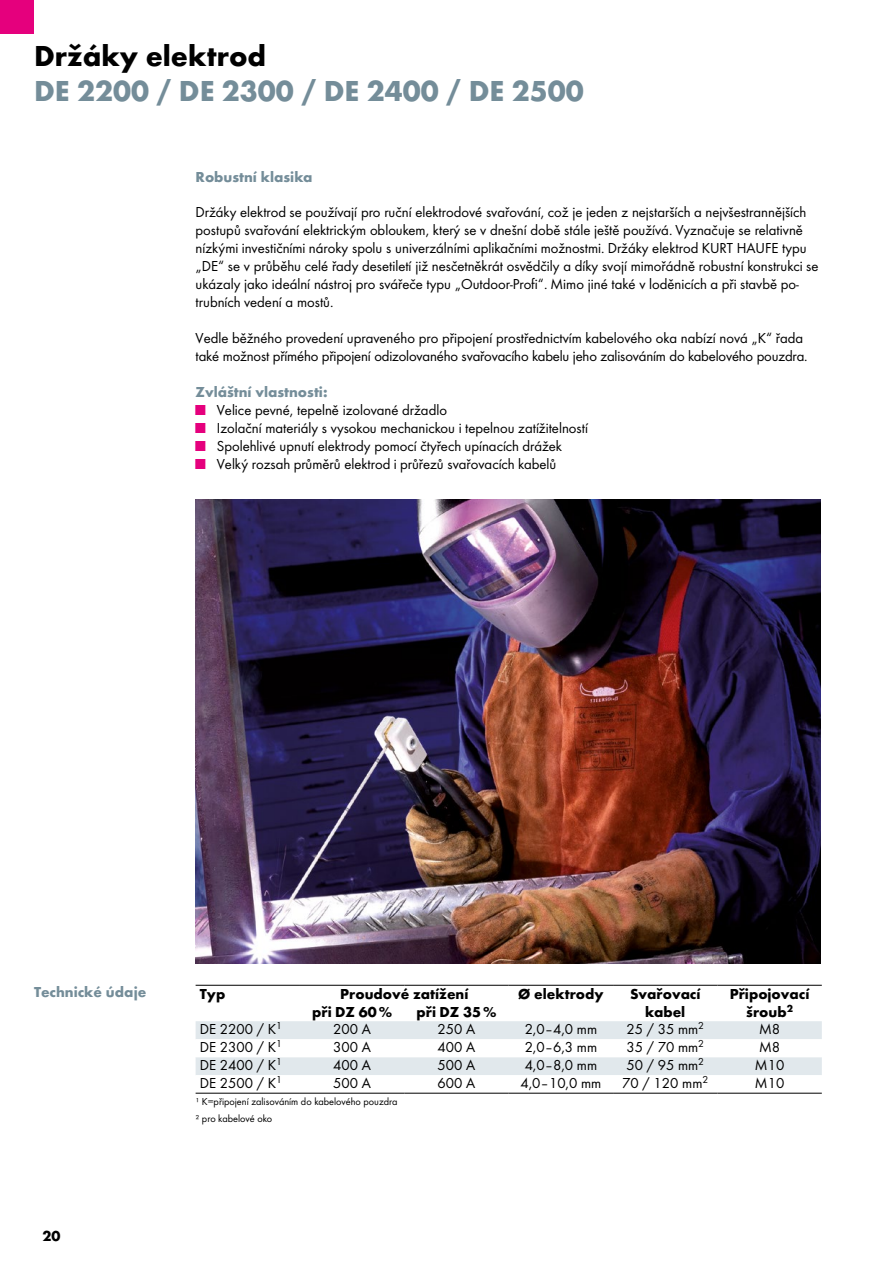
<style>
.page{position:relative;width:893px;height:1263px;background:#fff}
.page>*{position:absolute;margin:0;border:0;box-sizing:border-box;transform-origin:0 0}
.t1{font:700 30px "Futura TOT";color:#748d99}
.t2{font:700 30px "Futura TOT";color:#000}
.t3{font:15px/18px "Futura TOT Boo";color:#000}
.t4{font:700 15px/18px "Futura TOT";color:#000;text-align:center}
.t5{font:700 15px "Futura TOT";color:#748d99}
.t6{font:10.5px/17px "Futura TOT Boo";color:#000}
.s1{color:#e5007d}
</style>
<div class="page">
<div style="left:0;top:0;width:34px;height:34px;background:#e5007d"></div>
<img style="left:196px;top:500px;width:625px;height:463px">
<svg style="left:196px;top:1021px;width:626px;height:72px"></svg>
<hr style="left:196px;top:985px;width:104px;height:1px;background:#000">
<hr style="left:300px;top:985px;width:104px;height:1px;background:#000">
<hr style="left:404px;top:985px;width:105px;height:1px;background:#000">
<hr style="left:509px;top:985px;width:104px;height:1px;background:#000">
<hr style="left:613px;top:985px;width:104px;height:1px;background:#000">
<hr style="left:717px;top:985px;width:105px;height:1px;background:#000">
<hr style="left:196px;top:1093px;width:104px;height:1px;background:#000">
<hr style="left:300px;top:1093px;width:104px;height:1px;background:#000">
<hr style="left:404px;top:1093px;width:105px;height:1px;background:#000">
<hr style="left:509px;top:1093px;width:104px;height:1px;background:#000">
<hr style="left:613px;top:1093px;width:104px;height:1px;background:#000">
<hr style="left:717px;top:1093px;width:105px;height:1px;background:#000">
<h1 class="t2" style="left:34px;top:38px;width:234px">Držáky elektrod</h1>
<h1 class="t1" style="left:34px;top:72px;width:551px">DE 2200 / DE 2300 / DE 2400 / DE 2500</h1>
<p class="t5" style="left:196px;top:168px;width:118px">Robustní klasika</p>
<p class="t3" style="left:196px;top:203px;width:624px">Držáky elektrod se používají pro ruční elektrodové svařování, což je jeden z nejstarších a nejvšestrannějších postupů svařování elektrickým obloukem, který se v dnešní době stále ještě používá. Vyznačuje se relativně nízkými investičními nároky spolu s univerzálními aplikačními možnostmi. Držáky elektrod KURT HAUFE typu „DE“ se v průběhu celé řady desetiletí již nesčetněkrát osvědčily a díky svojí mimořádně robustní konstrukci se ukázaly jako ideální nástroj pro svářeče typu „Outdoor-Profi“. Mimo jiné také v loděnicích a při stavbě po&shy;trubních vedení a mostů.</p>
<p class="t3" style="left:196px;top:329px;width:613px">Vedle běžného provedení upraveného pro připojení prostřednictvím kabelového oka nabízí nová „K“ řada také možnost přímého připojení odizolovaného svařovacího kabelu jeho zalisováním do kabelového pouzdra.</p>
<p class="t5" style="left:196px;top:383px;width:133px">Zvláštní vlastnosti:</p>
<p class="t3" style="left:196px;top:401px;width:253px"><span class="s1">■</span> Velice pevné, tepelně izolované držadlo</p>
<p class="t3" style="left:196px;top:419px;width:394px"><span class="s1">■</span> Izolační materiály s vysokou mechanickou i tepelnou zatížitelností</p>
<p class="t3" style="left:196px;top:437px;width:368px"><span class="s1">■</span> Spolehlivé upnutí elektrody pomocí čtyřech upínacích drážek</p>
<p class="t3" style="left:196px;top:455px;width:362px"><span class="s1">■</span> Velký rozsah průměrů elektrod i průřezů svařovacích kabelů</p>
<p class="t5" style="left:34px;top:982px;width:114px">Technické údaje</p>
<p class="t4" style="left:43px;top:1226px;width:19px">20</p>
<p class="t4" style="left:200px;top:984px;width:27px">Typ</p>
<p class="t4" style="left:340px;top:984px;width:130px">Proudové zatížení</p>
<p class="t4" style="left:518px;top:984px;width:87px">Ø elektrody</p>
<p class="t4" style="left:630px;top:984px;width:72px">Svařovací kabel</p>
<p class="t4" style="left:730px;top:984px;width:81px">Připojovací</p>
<p class="t4" style="left:312px;top:1002px;width:81px">při DZ 60%</p>
<p class="t4" style="left:417px;top:1002px;width:81px">při DZ 35%</p>
<p class="t4" style="left:746px;top:1002px;width:48px">šroub<sup>2</sup></p>
<p class="t3" style="left:200px;top:1020px;width:84px">DE 2200 / K<sup>1</sup></p>
<p class="t3" style="left:333px;top:1020px;width:39px">200 A</p>
<p class="t3" style="left:438px;top:1020px;width:39px">250 A</p>
<p class="t3" style="left:525px;top:1020px;width:74px">2,0–4,0 mm</p>
<p class="t3" style="left:626px;top:1020px;width:79px">25 / 35 mm<sup>2</sup></p>
<p class="t3" style="left:759px;top:1020px;width:23px">M8</p>
<p class="t3" style="left:200px;top:1038px;width:84px">DE 2300 / K<sup>1</sup></p>
<p class="t3" style="left:333px;top:1038px;width:39px">300 A</p>
<p class="t3" style="left:438px;top:1038px;width:39px">400 A</p>
<p class="t3" style="left:525px;top:1038px;width:74px">2,0–6,3 mm</p>
<p class="t3" style="left:626px;top:1038px;width:79px">35 / 70 mm<sup>2</sup></p>
<p class="t3" style="left:759px;top:1038px;width:23px">M8</p>
<p class="t3" style="left:200px;top:1056px;width:84px">DE 2400 / K<sup>1</sup></p>
<p class="t3" style="left:333px;top:1056px;width:39px">400 A</p>
<p class="t3" style="left:438px;top:1056px;width:39px">500 A</p>
<p class="t3" style="left:525px;top:1056px;width:74px">4,0–8,0 mm</p>
<p class="t3" style="left:626px;top:1056px;width:79px">50 / 95 mm<sup>2</sup></p>
<p class="t3" style="left:755px;top:1056px;width:31px">M10</p>
<p class="t3" style="left:200px;top:1074px;width:84px">DE 2500 / K<sup>1</sup></p>
<p class="t3" style="left:333px;top:1074px;width:39px">500 A</p>
<p class="t3" style="left:438px;top:1074px;width:39px">600 A</p>
<p class="t3" style="left:520px;top:1074px;width:82px">4,0–10,0 mm</p>
<p class="t3" style="left:622px;top:1074px;width:87px">70 / 120 mm<sup>2</sup></p>
<p class="t3" style="left:755px;top:1074px;width:31px">M10</p>
<p class="t6" style="left:196px;top:1093px;width:203px">¹ K=připojení zalisováním do kabelového pouzdra<br>² pro kabelové oko</p>
</div>
